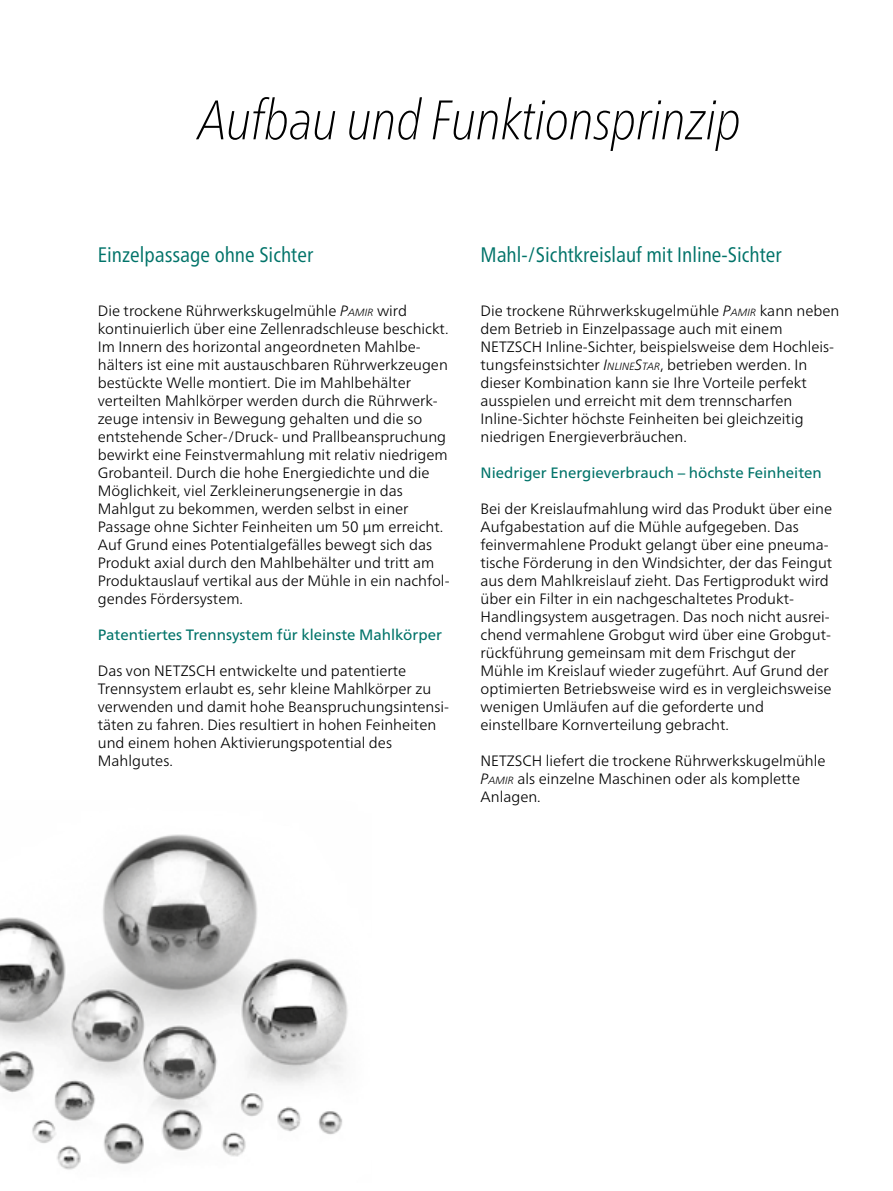
<style>
.page{position:relative;width:893px;height:1191px;background:#fff}
.page>*{position:absolute;margin:0;border:0;box-sizing:border-box;transform-origin:0 0}
.t1{font:italic 100 condensed 55.5px "Frutiger Neue LTW1 G";color:#000}
.t2{font:condensed 21px "Frutiger Neue LTW1 G";color:#007369}
.t3{font:300 15px/18px "Frutiger Neue LTW1 G";color:#000}
.t4{font:15px "Frutiger Neue LTW1 G";color:#007369}
.s1{font-style:italic}
.s2{font-style:italic;font-size:10.5px}
</style>
<div class="page">
<img style="left:0;top:834px;width:348px;height:336px">
<h1 class="t1" style="left:199px;top:80px;width:544px">Aufbau und Funktionsprinzip</h1>
<h2 class="t2" style="left:98px;top:239px;width:217px">Einzelpassage ohne Sichter</h2>
<p class="t3" style="left:98px;top:301px;width:353px">Die trockene Rührwerkskugelmühle <span class="s1">P</span><span class="s2">AMIR</span> wird kontinuierlich über eine Zellenradschleuse beschickt.<br>Im Innern des horizontal angeordneten Mahlbe&shy;hälters ist eine mit austauschbaren Rührwerkzeugen bestückte Welle montiert. Die im Mahlbehälter verteilten Mahlkörper werden durch die Rührwerk&shy;zeuge intensiv in Bewegung gehalten und die so entstehende Scher-/Druck- und Prallbeanspruchung bewirkt eine Feinstvermahlung mit relativ niedrigem Grobanteil. Durch die hohe Energiedichte und die Möglichkeit, viel Zerkleinerungsenergie in das Mahlgut zu bekommen, werden selbst in einer Passage ohne Sichter Feinheiten um 50 µm erreicht.<br>Auf Grund eines Potentialgefälles bewegt sich das Produkt axial durch den Mahlbehälter und tritt am Produktauslauf vertikal aus der Mühle in ein nachfol&shy;gendes Fördersystem.</p>
<p class="t4" style="left:98px;top:626px;width:346px">Patentiertes Trennsystem für kleinste Mahlkörper</p>
<p class="t3" style="left:98px;top:661px;width:353px">Das von NETZSCH entwickelte und patentierte Trennsystem erlaubt es, sehr kleine Mahlkörper zu verwenden und damit hohe Beanspruchungsintensi&shy;täten zu fahren. Dies resultiert in hohen Feinheiten und einem hohen Aktivierungspotential des Mahlgutes.</p>
<h2 class="t2" style="left:480px;top:239px;width:303px">Mahl-/Sichtkreislauf mit Inline-Sichter</h2>
<p class="t3" style="left:480px;top:301px;width:360px">Die trockene Rührwerkskugelmühle <span class="s1">P</span><span class="s2">AMIR</span> kann neben dem Betrieb in Einzelpassage auch mit einem NETZSCH Inline-Sichter, beispielsweise dem Hochleis&shy;tungsfeinstsichter <span class="s1">I</span><span class="s2">NLINE</span><span class="s1">S</span><span class="s2">TAR</span>, betrieben werden. In dieser Kombination kann sie Ihre Vorteile perfekt ausspielen und erreicht mit dem trennscharfen Inline-Sichter höchste Feinheiten bei gleichzeitig niedrigen Energieverbräuchen.</p>
<p class="t4" style="left:480px;top:464px;width:343px">Niedriger Energieverbrauch – höchste Feinheiten</p>
<p class="t3" style="left:480px;top:499px;width:353px">Bei der Kreislaufmahlung wird das Produkt über eine Aufgabestation auf die Mühle aufgegeben. Das feinvermahlene Produkt gelangt über eine pneuma&shy;tische Förderung in den Windsichter, der das Feingut aus dem Mahlkreislauf zieht. Das Fertigprodukt wird über ein Filter in ein nachgeschaltetes Produkt-Handlingsystem ausgetragen. Das noch nicht ausrei&shy;chend vermahlene Grobgut wird über eine Grobgut&shy;rückführung gemeinsam mit dem Frischgut der Mühle im Kreislauf wieder zugeführt. Auf Grund der optimierten Betriebsweise wird es in vergleichsweise wenigen Umläufen auf die geforderte und einstellbare Kornverteilung gebracht.</p>
<p class="t3" style="left:480px;top:751px;width:347px">NETZSCH liefert die trockene Rührwerkskugelmühle<br><span class="s1">P</span><span class="s2">AMIR</span> als einzelne Maschinen oder als komplette<br>Anlagen.</p>
</div>
